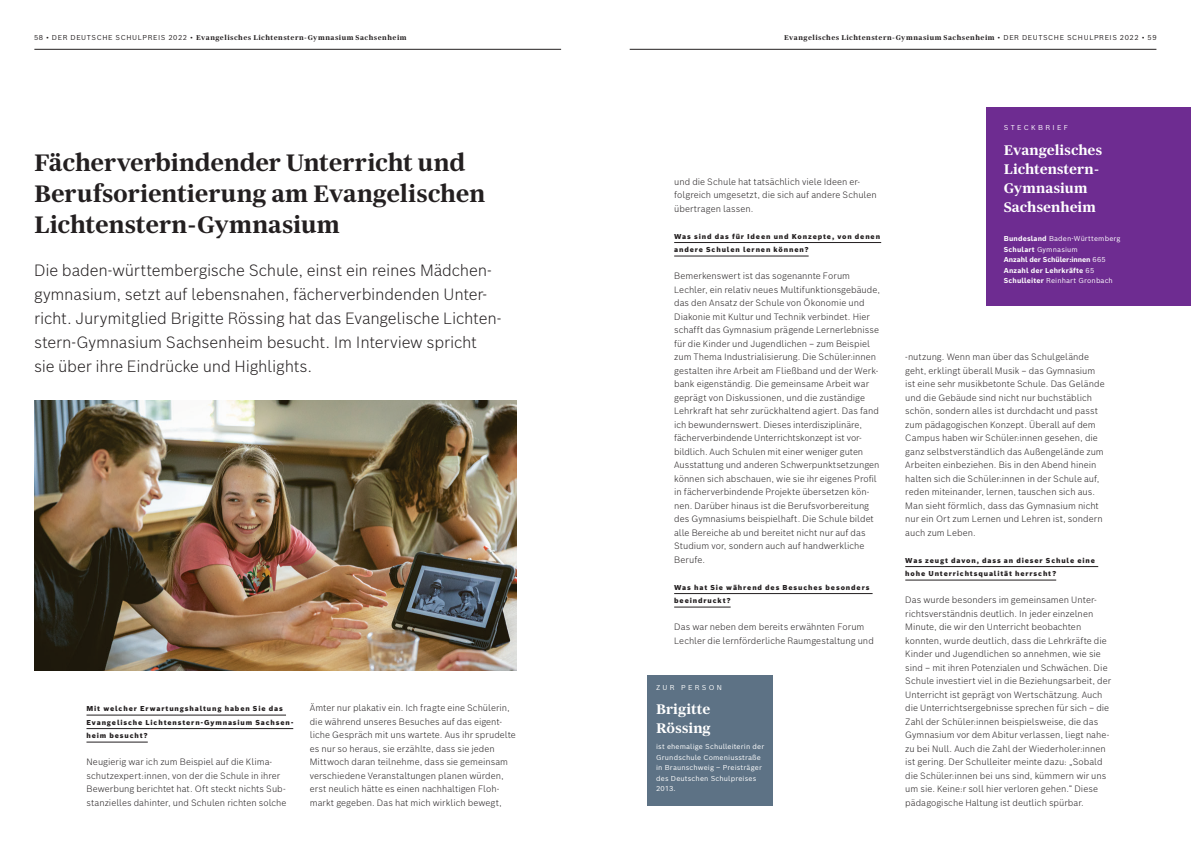
<style>
.page{position:relative;width:1191px;height:842px;background:#fff}
.page>*{position:absolute;margin:0;border:0;box-sizing:border-box;transform-origin:0 0}
.t1{font:700 24px/31.2px "Bosch Serif";letter-spacing:-.01em;color:#231f20}
.t2{font:300 16px/24px "Bosch Sans";letter-spacing:-.01em;color:#231f20}
.t3{font:700 14px/19px "Bosch Serif";letter-spacing:-.005em;color:#fff}
.t4{font:300 9px/13.5px "Bosch Sans";letter-spacing:.005em;color:#231f20}
.t5{font:900 7px/13.5px "Bosch Sans";letter-spacing:.12em;color:#231f20}
.t6{font:700 7px "Bosch Serif";letter-spacing:.065em;color:#231f20}
.t7{font:700 7px/10.5px "Bosch Sans";color:#fff}
.t8{font:7px/10.5px "Bosch Sans";letter-spacing:.02em;color:#fff}
.t9{font:7px "Bosch Sans";letter-spacing:.33em;color:#fff}
.t10{font:7px "Bosch Sans";letter-spacing:.325em;color:#fff}
.s1{font-family:"Bosch Sans";font-weight:400}
.s2{font-weight:400}
</style>
<div class="page">
<hr style="left:674px;top:242px;width:207px;height:1px;background:#231f20">
<hr style="left:674px;top:256px;width:134px;height:1px;background:#231f20">
<hr style="left:674px;top:593px;width:198px;height:1px;background:#231f20">
<hr style="left:674px;top:607px;width:56px;height:1px;background:#231f20">
<img style="left:34px;top:400px;width:483px;height:271px">
<hr style="left:86px;top:715px;width:200px;height:1px;background:#231f20">
<hr style="left:86px;top:728px;width:207px;height:1px;background:#231f20">
<hr style="left:86px;top:742px;width:62px;height:1px;background:#231f20">
<div style="left:986px;top:107px;width:205px;height:199px;background:#6e2c91"></div>
<div style="left:647px;top:675px;width:126px;height:131px;background:#5d7285"></div>
<hr style="left:905px;top:566px;width:193px;height:1px;background:#231f20">
<hr style="left:905px;top:580px;width:151px;height:1px;background:#231f20">
<hr style="left:34px;top:49px;width:527px;height:1px;background:#231f20">
<hr style="left:629px;top:49px;width:527px;height:1px;background:#231f20">
<p class="t6" style="left:34px;top:32px;width:374px"><span class="s1">58 • DER DEUTSCHE SCHULPREIS 2022 •</span> Evangelisches Lichtenstern- Gymnasium Sachsenheim</p>
<p class="t6" style="left:784px;top:32px;width:374px">Evangelisches Lichtenstern- Gymnasium Sachsenheim <span class="s1">• DER DEUTSCHE SCHULPREIS 2022 • 59</span></p>
<h1 class="t1" style="left:34px;top:145px;width:453px">Fächerverbindender Unterricht und<br>Berufsorientierung am Evangelischen<br>Lichtenstern- Gymnasium</h1>
<p class="t2" style="left:34px;top:258px;width:467px">Die baden-württembergische Schule, einst ein reines Mädchen&shy;gymnasium, setzt auf lebensnahen, fächerverbindenden Unter&shy;richt. Jurymitglied Brigitte Rössing hat das Evangelische Lichten&shy;stern-Gymnasium Sachsenheim besucht. Im Interview spricht sie über ihre Eindrücke und Highlights.</p>
<p class="t5" style="left:86px;top:702px;width:208px">Mit welcher Erwartungshaltung haben Sie das<br>Evangelische Lichtenstern-Gymnasium Sachsen&shy;heim besucht?</p>
<p class="t4" style="left:86px;top:755px;width:201px">Neugierig war ich zum Beispiel auf die Klima&shy;schutzexpert:innen, von der die Schule in ihrer Bewerbung berichtet hat. Oft steckt nichts Sub&shy;stanzielles dahinter, und Schulen richten solche</p>
<p class="t4" style="left:310px;top:701px;width:207px">Ämter nur plakativ ein. Ich fragte eine Schülerin, die während unseres Besuches auf das eigent&shy;liche Gespräch mit uns wartete. Aus ihr sprudelte es nur so heraus, sie erzählte, dass sie jeden Mittwoch daran teilnehme, dass sie gemeinsam verschiedene Veranstaltungen planen würden, erst neulich hätte es einen nachhaltigen Floh&shy;markt gegeben. Das hat mich wirklich bewegt,</p>
<p class="t4" style="left:674px;top:174px;width:204px">und die Schule hat tatsächlich viele Ideen er&shy;folgreich umgesetzt, die sich auf andere Schulen übertragen lassen.</p>
<p class="t5" style="left:674px;top:229px;width:207px">Was sind das für Ideen und Konzepte, von denen andere Schulen lernen können?</p>
<p class="t4" style="left:674px;top:269px;width:207px">Bemerkenswert ist das sogenannte Forum Lechler, ein relativ neues Multifunktionsgebäude, das den Ansatz der Schule von Ökonomie und Diakonie mit Kultur und Technik verbindet. Hier schafft das Gymnasium prägende Lernerlebnisse für die Kinder und Jugendlichen – zum Beispiel zum Thema Industrialisierung. Die Schüler:innen gestalten ihre Arbeit am Fließband und der Werk&shy;bank eigenständig. Die gemeinsame Arbeit war geprägt von Diskussionen, und die zuständige Lehrkraft hat sehr zurückhaltend agiert. Das fand ich bewundernswert. Dieses interdisziplinäre, fächerverbindende Unterrichtskonzept ist vor&shy;bildlich. Auch Schulen mit einer weniger guten Ausstattung und anderen Schwerpunktsetzungen können sich abschauen, wie sie ihr eigenes Profil in fächerverbindende Projekte übersetzen kön&shy;nen. Darüber hinaus ist die Berufsvorbereitung des Gymnasiums beispielhaft. Die Schule bildet alle Bereiche ab und bereitet nicht nur auf das Studium vor, sondern auch auf handwerkliche Berufe.</p>
<p class="t5" style="left:674px;top:580px;width:197px">Was hat Sie während des Besuches besonders beeindruckt?</p>
<p class="t4" style="left:674px;top:620px;width:201px">Das war neben dem bereits erwähnten Forum<br>Lechler die lernförderliche Raumgestaltung und</p>
<p class="t10" style="left:656px;top:682px;width:67px">ZUR PERSON</p>
<h3 class="t3" style="left:656px;top:699px;width:56px">Brigitte<br>Rössing</h3>
<p class="t8" style="left:656px;top:741px;width:110px">ist ehemalige Schulleiterin der<br>Grundschule Comeniusstraße in Braunschweig – Preisträger des Deutschen Schulpreises<br>2013.</p>
<p class="t9" style="left:1003px;top:123px;width:66px">STECKBRIEF</p>
<h3 class="t3" style="left:1003px;top:139px;width:100px">Evangelisches<br>Lichtenstern-<br>Gymnasium<br>Sachsenheim</h3>
<p class="t7" style="left:1003px;top:233px;width:118px">Bundesland <span class="s2">Baden-Württemberg<br></span>Schulart <span class="s2">Gymnasium<br></span>Anzahl der Schüler:innen <span class="s2">665<br></span>Anzahl der Lehrkräfte <span class="s2">65<br></span>Schulleiter <span class="s2">Reinhart Gronbach</span></p>
<p class="t4" style="left:905px;top:350px;width:201px">-nutzung. Wenn man über das Schulgelände geht, erklingt überall Musik – das Gymnasium ist eine sehr musikbetonte Schule. Das Gelände und die Gebäude sind nicht nur buchstäblich schön, sondern alles ist durchdacht und passt zum pädagogischen Konzept. Überall auf dem Campus haben wir Schüler:innen gesehen, die ganz selbstverständlich das Außengelände zum Arbeiten einbeziehen. Bis in den Abend hinein halten sich die Schüler:innen in der Schule auf, reden miteinander, lernen, tauschen sich aus.<br>Man sieht förmlich, dass das Gymnasium nicht nur ein Ort zum Lernen und Lehren ist, sondern auch zum Leben.</p>
<p class="t5" style="left:905px;top:553px;width:191px">Was zeugt davon, dass an dieser Schule eine hohe Unterrichtsqualität herrscht?</p>
<p class="t4" style="left:905px;top:593px;width:207px">Das wurde besonders im gemeinsamen Unter&shy;richtsverständnis deutlich. In jeder einzelnen Minute, die wir den Unterricht beobachten konnten, wurde deutlich, dass die Lehrkräfte die Kinder und Jugendlichen so annehmen, wie sie sind – mit ihren Potenzialen und Schwächen. Die Schule investiert viel in die Beziehungsarbeit, der Unterricht ist geprägt von Wertschätzung. Auch die Unterrichtsergebnisse sprechen für sich – die Zahl der Schüler:innen beispielsweise, die das Gymnasium vor dem Abitur verlassen, liegt nahe&shy;zu bei Null. Auch die Zahl der Wiederholer:innen ist gering. Der Schulleiter meinte dazu: „Sobald die Schüler:innen bei uns sind, kümmern wir uns um sie. Keine:r soll hier verloren gehen.“ Diese pädagogische Haltung ist deutlich spürbar.</p>
</div>
